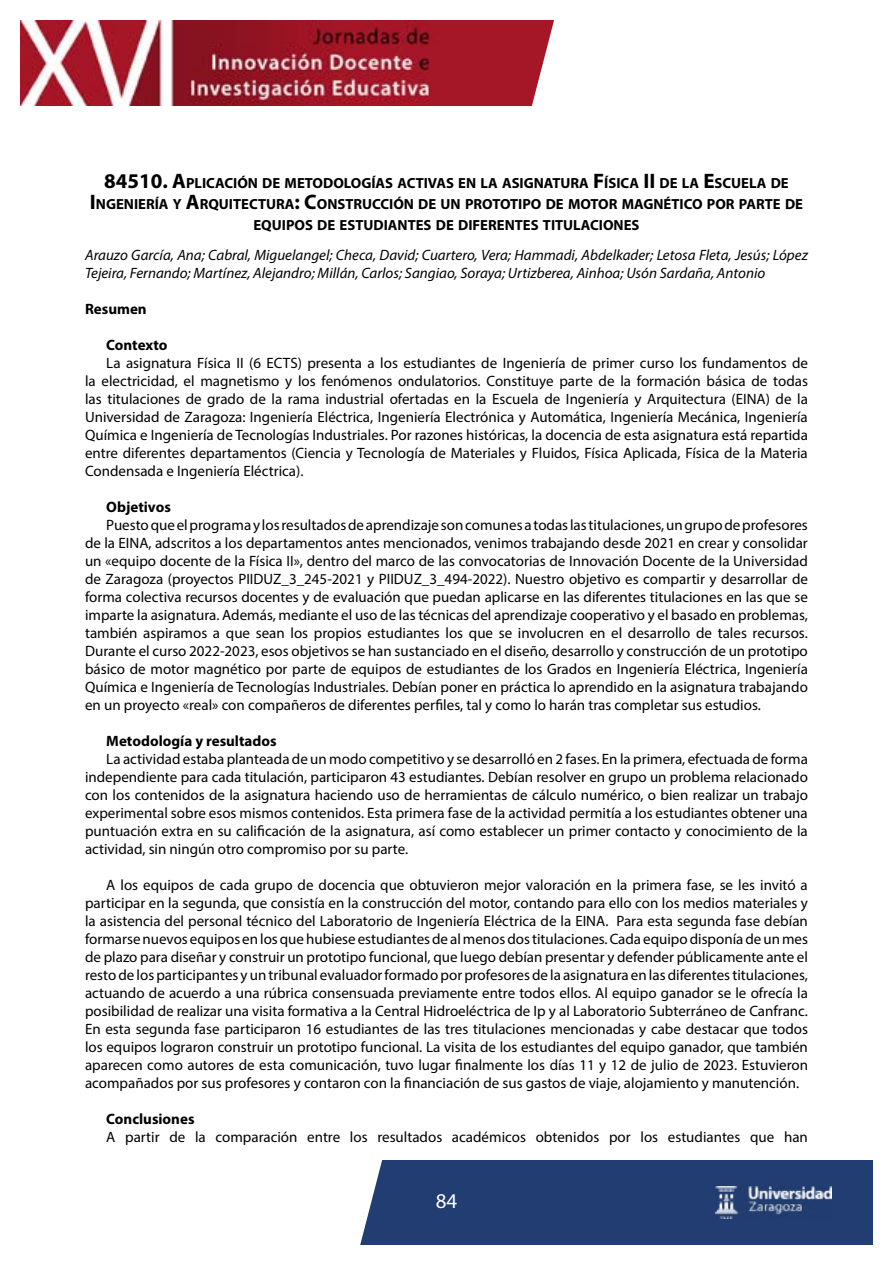
<style>
.page{position:relative;width:893px;height:1263px;background:#fff}
.page>*{position:absolute;margin:0;border:0;box-sizing:border-box;transform-origin:0 0}
.t1{font:21px "Myriad Pro";color:#fff}
.t2{font:15px/18px "Myriad Pro";color:#000;text-align:justify}
.t3{font:italic 15px/18px "Myriad Pro";color:#000}
.t4{font:700 15px "Myriad Pro";color:#000}
.t5{font:700 14.7px/21px "Myriad Pro";color:#000;text-align:center}
.s1{font-size:21px}
</style>
<div class="page">
<div style="left:150px;top:1160px;width:723px;height:85px;background:#223d71"></div>
<img style="left:20px;top:20px;width:504px;height:85px">
<img style="left:715px;top:1186px;width:116px;height:33px">
<svg style="left:524px;top:20px;width:30px;height:86px"></svg>
<div style="left:150px;top:1160px;width:232px;height:85px;background:#fff"></div>
<p class="t5" style="left:90px;top:172px;width:715px"><span class="s1">84510. A</span>PLICACIÓN DE METODOLOGÍAS ACTIVAS EN LA ASIGNATURA <span class="s1">F</span> ÍSICA <span class="s1">II</span> DE LA <span class="s1">E</span>SCUELA DE<br><span class="s1">I</span> NGENIERÍA Y <span class="s1">A</span>RQUITECTURA<span class="s1">: C</span>ONSTRUCCIÓN DE UN PROTOTIPO DE MOTOR MAGNÉTICO POR PARTE DE<br>EQUIPOS DE ESTUDIANTES DE DIFERENTES TITULACIONES</p>
<p class="t3" style="left:85px;top:246px;width:724px">Arauzo García, Ana; Cabral, Miguelangel; Checa, David; Cuartero, Vera; Hammadi, Abdelkader; Letosa Fleta, Jesús; López<br>Tejeira, Fernando; Martínez, Alejandro; Millán, Carlos; Sangiao, Soraya; Urtizberea, Ainhoa; Usón Sardaña, Antonio</p>
<p class="t4" style="left:85px;top:299px;width:63px">Resumen</p>
<p class="t4" style="left:106px;top:335px;width:63px">Contexto</p>
<p class="t2" style="left:85px;top:354px;width:724px;text-indent:21px">La asignatura Física II (6 ECTS) presenta a los estudiantes de Ingeniería de primer curso los fundamentos de la electricidad, el magnetismo y los fenómenos ondulatorios. Constituye parte de la formación básica de todas las titulaciones de grado de la rama industrial ofertadas en la Escuela de Ingeniería y Arquitectura (EINA) de la Universidad de Zaragoza: Ingeniería Eléctrica, Ingeniería Electrónica y Automática, Ingeniería Mecánica, Ingeniería Química e Ingeniería de Tecnologías Industriales. Por razones históricas, la docencia de esta asignatura está repartida entre diferentes departamentos (Ciencia y Tecnología de Materiales y Fluidos, Física Aplicada, Física de la Materia Condensada e Ingeniería Eléctrica).</p>
<p class="t4" style="left:106px;top:497px;width:66px">Objetivos</p>
<p class="t2" style="left:85px;top:516px;width:724px;text-indent:21px">Puesto que el programa y los resultados de aprendizaje son comunes a todas las titulaciones, un grupo de profesores de la EINA, adscritos a los departamentos antes mencionados, venimos trabajando desde 2021 en crear y consolidar un «equipo docente de la Física II», dentro del marco de las convocatorias de Innovación Docente de la Universidad de Zaragoza (proyectos PIIDUZ_3_245-2021 y PIIDUZ_3_494-2022). Nuestro objetivo es compartir y desarrollar de forma colectiva recursos docentes y de evaluación que puedan aplicarse en las diferentes titulaciones en las que se imparte la asignatura. Además, mediante el uso de las técnicas del aprendizaje cooperativo y el basado en problemas, también aspiramos a que sean los propios estudiantes los que se involucren en el desarrollo de tales recursos.<br>Durante el curso 2022-2023, esos objetivos se han sustanciado en el diseño, desarrollo y construcción de un prototipo básico de motor magnético por parte de equipos de estudiantes de los Grados en Ingeniería Eléctrica, Ingeniería Química e Ingeniería de Tecnologías Industriales. Debían poner en práctica lo aprendido en la asignatura trabajando en un proyecto «real» con compañeros de diferentes perfiles, tal y como lo harán tras completar sus estudios.</p>
<p class="t4" style="left:106px;top:731px;width:172px">Metodología y resultados</p>
<p class="t2" style="left:85px;top:750px;width:724px;text-indent:21px">La actividad estaba planteada de un modo competitivo y se desarrolló en 2 fases. En la primera, efectuada de forma independiente para cada titulación, participaron 43 estudiantes. Debían resolver en grupo un problema relacionado con los contenidos de la asignatura haciendo uso de herramientas de cálculo numérico, o bien realizar un trabajo experimental sobre esos mismos contenidos. Esta primera fase de la actividad permitía a los estudiantes obtener una puntuación extra en su calificación de la asignatura, así como establecer un primer contacto y conocimiento de la actividad, sin ningún otro compromiso por su parte.</p>
<p class="t2" style="left:85px;top:876px;width:724px;text-indent:21px">A los equipos de cada grupo de docencia que obtuvieron mejor valoración en la primera fase, se les invitó a participar en la segunda, que consistía en la construcción del motor, contando para ello con los medios materiales y la asistencia del personal técnico del Laboratorio de Ingeniería Eléctrica de la EINA. Para esta segunda fase debían formarse nuevos equipos en los que hubiese estudiantes de al menos dos titulaciones. Cada equipo disponía de un mes de plazo para diseñar y construir un prototipo funcional, que luego debían presentar y defender públicamente ante el resto de los participantes y un tribunal evaluador formado por profesores de la asignatura en las diferentes titulaciones, actuando de acuerdo a una rúbrica consensuada previamente entre todos ellos. Al equipo ganador se le ofrecía la posibilidad de realizar una visita formativa a la Central Hidroeléctrica de Ip y al Laboratorio Subterráneo de Canfranc.<br>En esta segunda fase participaron 16 estudiantes de las tres titulaciones mencionadas y cabe destacar que todos los equipos lograron construir un prototipo funcional. La visita de los estudiantes del equipo ganador, que también aparecen como autores de esta comunicación, tuvo lugar finalmente los días 11 y 12 de julio de 2023. Estuvieron acompañados por sus profesores y contaron con la financiación de sus gastos de viaje, alojamiento y manutención.</p>
<p class="t4" style="left:106px;top:1109px;width:90px">Conclusiones</p>
<p class="t2" style="left:106px;top:1128px;width:703px">A partir de la comparación entre los resultados académicos obtenidos por los estudiantes que han</p>
<h1 class="t1" style="left:436px;top:1188px;width:23px">84</h1>
</div>
